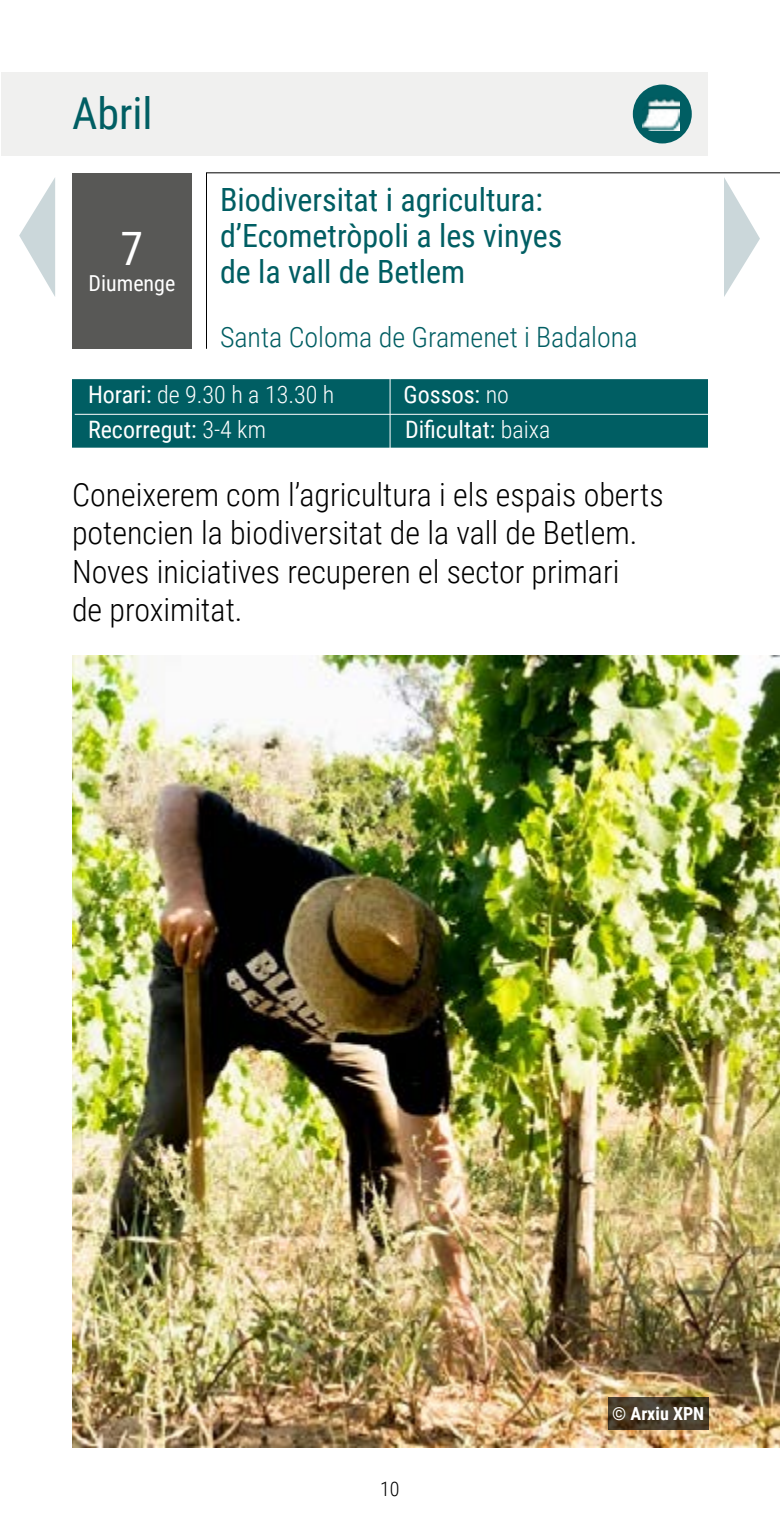
<style>
.page{position:relative;width:780px;height:1520px;background:#fff}
.page>*{position:absolute;margin:0;border:0;box-sizing:border-box;transform-origin:0 0}
.t1{font:46px "Roboto Condensed";color:#fff}
.t2{font:44px "Roboto Condensed";color:#005e63}
.t3{font:300 32px/38.4px "Roboto Condensed";color:#000}
.t4{font:32px/36px "Roboto Condensed";color:#005e63}
.t5{font:300 28px "Roboto Condensed";color:#005e63}
.t6{font:24px "Roboto Condensed";color:#fff}
.t7{font:300 24px "Roboto Condensed";color:#fff}
.t8{font:22px "Roboto Condensed";color:#fff}
.t9{font:300 20px "Roboto Condensed";color:#000}
.t10{font:700 18px "Roboto Condensed";color:#fff}
.s1{font-weight:400}
.s2{font-weight:300}
</style>
<div class="page">
<div style="left:1px;top:72px;width:707px;height:84px;background:#f0f0ef"></div>
<div style="left:72px;top:173px;width:120px;height:176px;background:#585856"></div>
<svg style="left:206px;top:172px;width:574px;height:177px"></svg>
<img style="left:72px;top:656px;width:708px;height:792px">
<svg style="left:724px;top:177px;width:36px;height:120px"></svg>
<div style="left:70px;top:377px;width:640px;height:73px;background:#005e63;border:2px solid #fff"></div>
<hr style="left:390px;top:377px;width:1px;height:72px;background:#fff">
<hr style="left:75px;top:414px;width:636px;height:1px;background:#fff">
<svg style="left:608px;top:1398px;width:101px;height:32px"></svg>
<svg style="left:19px;top:178px;width:36px;height:118px"></svg>
<div style="left:633px;top:85px;width:59px;height:58px;background:#005e63;border-radius:50%"></div>
<img style="left:642px;top:99px;width:37px;height:32px">
<h2 class="t2" style="left:72px;top:83px;width:82px">Abril</h2>
<h1 class="t1" style="left:121px;top:216px;width:24px">7</h1>
<p class="t8" style="left:89px;top:268px;width:88px">Diumenge</p>
<p class="t4" style="left:220px;top:181px;width:344px">Biodiversitat i agricultura: d’Ecometròpoli a les vinyes de la vall de Betlem</p>
<p class="t5" style="left:220px;top:318px;width:419px">Santa Coloma de Gramenet i Badalona</p>
<p class="t7" style="left:88px;top:377px;width:248px"><span class="s1">Horari:</span> de 9.30 h a 13.30 h</p>
<p class="t6" style="left:404px;top:377px;width:107px">Gossos: <span class="s2">no</span></p>
<p class="t6" style="left:88px;top:413px;width:179px">Recorregut: <span class="s2">3-4 km</span></p>
<p class="t6" style="left:405px;top:413px;width:147px">Dificultat: <span class="s2">baixa</span></p>
<p class="t3" style="left:72px;top:474px;width:593px">Coneixerem com l’agricultura i els espais oberts potencien la biodiversitat de la vall de Betlem.<br>Noves iniciatives recuperen el sector primari<br>de proximitat.</p>
<p class="t9" style="left:380px;top:1474px;width:21px">10</p>
<p class="t10" style="left:612px;top:1401px;width:94px"><span class="s1">©</span> Arxiu XPN</p>
</div>
